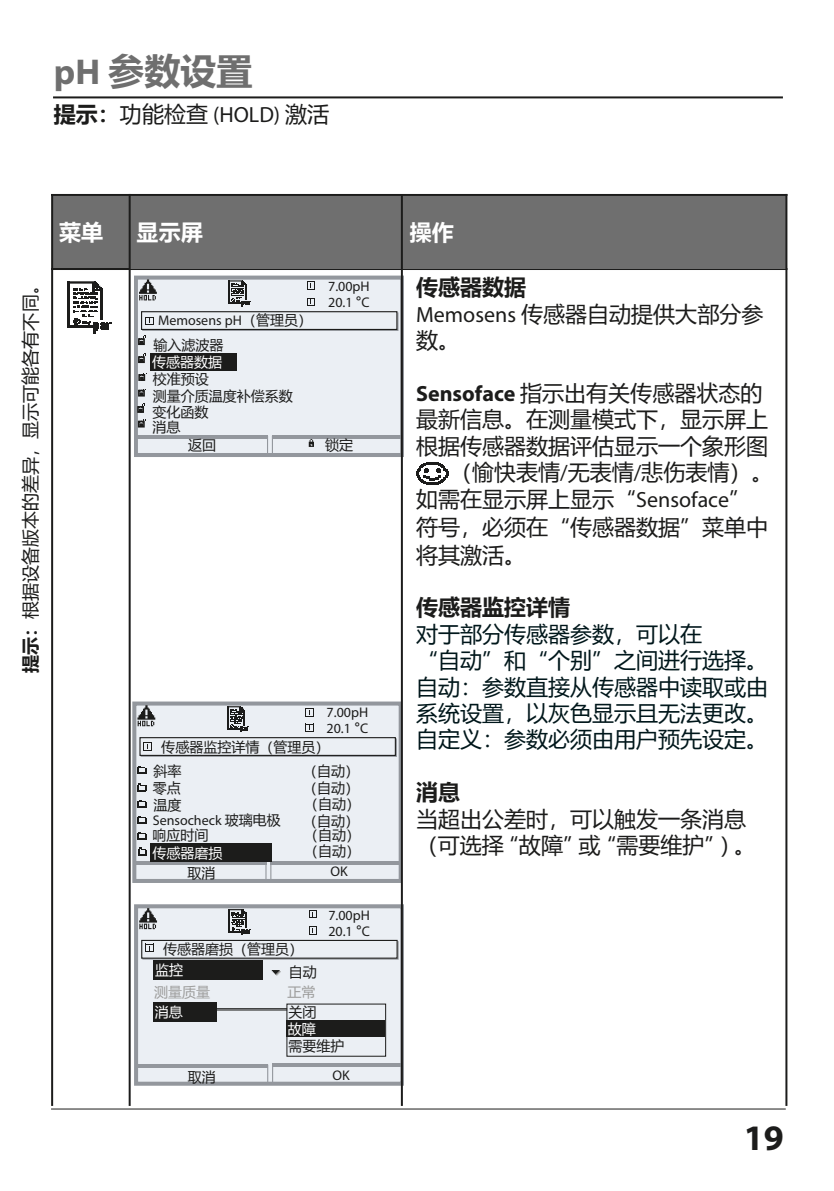
<style>
.page{position:relative;width:834px;height:1191px;background:#fff}
.page>*{position:absolute;margin:0;border:0;box-sizing:border-box;transform-origin:0 0}
.Seitentitel_Querverweis{font:700 36px "Fjthbp Microsoft Ya Hei";color:#6f6f6f}
.t1{font:700 36px "Vgwqdp Myriad Pro";color:#1c1c1b}
.t2{font:22px/26.4px "Bxddbl Microsoft Ya Hei";color:#1c1c1b}
.t3{font:22px/26.4px "Bxddbl Microsoft Ya Hei";color:#00171b}
.Normal_fett{font:700 22px "Fjthbp Microsoft Ya Hei";color:#1c1c1b}
.Tabellentitel_negativ{font:700 22px "Fjthbp Microsoft Ya Hei";color:#fff}
.Minitext{font:18px "Bxddbl Microsoft Ya Hei";color:#1c1c1b}
.Display{font:14px "Bxddbl Microsoft Ya Hei";color:#1c1c1b}
.Display-2{font:14px "Wrgkly Myriad Pro";color:#1c1c1b}
.Display_negativ{font:14px "Bxddbl Microsoft Ya Hei";color:#fff}
.Display_grau{font:14px "Bxddbl Microsoft Ya Hei";color:#9d9d9c}
.Display_negativ-2{font:14px "Bxddbl Microsoft Ya Hei";color:#1c1c1b}
.s1{font-family:"Vgwqdp Myriad Pro"}
.s2{font-family:"Fjthbp Microsoft Ya Hei";font-weight:700}
.s3{font-family:"Wrgkly Myriad Pro"}
.s4{font-family:"Bxddbl Microsoft Ya Hei"}
.s5{font-family:"Gpslhb Microsoft Ya Hei"}
.s6{font-family:"Vgwqdp Myriad Pro";font-weight:700}
</style>
<div class="page">
<hr style="left:51px;top:1108px;width:734px;height:1px;background:#1c1c1b">
<hr style="left:53px;top:96px;width:729px;height:2px;background:#1c1c1b">
<div style="left:134px;top:904px;width:269px;height:181px;border:4px solid #93979d"></div>
<hr style="left:136px;top:1064px;width:132px;height:3px;background:#93979d">
<div style="left:53px;top:196px;width:75px;height:72px;background:#6f6f6f"></div>
<hr style="left:70px;top:326px;width:22px;height:2px;background:#1c1c1b">
<hr style="left:68px;top:281px;width:2px;height:47px;background:#1c1c1b">
<hr style="left:69px;top:281px;width:26px;height:3px;background:#1c1c1b">
<svg style="left:73px;top:281px;width:38px;height:52px"></svg>
<hr style="left:51px;top:194px;width:2px;height:912px;background:#1c1c1b">
<hr style="left:51px;top:194px;width:736px;height:2px;background:#1c1c1b">
<hr style="left:51px;top:268px;width:736px;height:2px;background:#1c1c1b">
<div style="left:134px;top:275px;width:269px;height:182px;border:4px solid #93979d"></div>
<hr style="left:136px;top:435px;width:132px;height:3px;background:#93979d">
<div style="left:131px;top:196px;width:272px;height:72px;background:#6f6f6f"></div>
<div style="left:404px;top:196px;width:381px;height:72px;background:#6f6f6f"></div>
<svg style="left:416px;top:462px;width:32px;height:22px"></svg>
<hr style="left:785px;top:194px;width:2px;height:912px;background:#1c1c1b">
<div style="left:132px;top:701px;width:269px;height:182px;border:4px solid #93979d"></div>
<hr style="left:134px;top:861px;width:132px;height:3px;background:#93979d">
<hr style="left:129px;top:194px;width:2px;height:912px;background:#1c1c1b">
<svg style="left:137px;top:279px;width:264px;height:177px;background:#d7dbe0"></svg>
<svg style="left:139px;top:908px;width:262px;height:176px;background:#d0d3d8"></svg>
<div style="left:153px;top:960px;width:109px;height:19px;background:#1c1c1b"></div>
<hr style="left:401px;top:194px;width:2px;height:912px;background:#1c1c1b">
<svg style="left:137px;top:705px;width:264px;height:177px;background:#d5d9de"></svg>
<p class="Seitentitel_Querverweis" style="left:54px;top:46px;width:200px"><span class="s1">pH</span> 参数设置</p>
<p class="t2" style="left:54px;top:100px;width:277px"><span class="s2">提示：</span>功能检查 <span class="s3">(HOLD)</span> 激活</p>
<p class="Minitext" style="left:18px;top:672px;width:397px;rotate:-90deg"><span class="s2">提示：</span>根据设备版本的差异，显示可能各有不同。</p>
<p class="Tabellentitel_negativ" style="left:59px;top:217px;width:45px">菜单</p>
<p class="Tabellentitel_negativ" style="left:137px;top:217px;width:68px">显示屏</p>
<p class="Tabellentitel_negativ" style="left:410px;top:217px;width:45px">操作</p>
<p class="Display-2" style="left:328px;top:278px;width:43px">7.00pH</p>
<p class="Display-2" style="left:158px;top:312px;width:155px">Memosens pH<span class="s4">（管理员）</span></p>
<p class="Display" style="left:153px;top:335px;width:71px">输入滤波器</p>
<p class="Display_negativ" style="left:152px;top:352px;width:71px">传感器数据</p>
<p class="Display" style="left:153px;top:369px;width:57px">校准预设</p>
<p class="Display" style="left:153px;top:386px;width:142px">测量介质温度补偿系数</p>
<p class="Display" style="left:152px;top:402px;width:57px">变化函数</p>
<p class="Display" style="left:152px;top:417px;width:29px">消息</p>
<p class="Display" style="left:188px;top:436px;width:29px">返回</p>
<p class="Display-2" style="left:328px;top:294px;width:43px">20.1 <span class="s5">°</span>C</p>
<p class="Display" style="left:325px;top:435px;width:29px">锁定</p>
<p class="Display-2" style="left:326px;top:704px;width:43px">7.00pH</p>
<p class="Display-2" style="left:326px;top:720px;width:43px">20.1 <span class="s5">°</span>C</p>
<p class="Display" style="left:161px;top:737px;width:169px">传感器监控详情（管理员）</p>
<p class="Display" style="left:153px;top:761px;width:29px">斜率</p>
<p class="Display" style="left:303px;top:762px;width:57px">（自动）</p>
<p class="Display" style="left:153px;top:778px;width:29px">零点</p>
<p class="Display_negativ-2" style="left:153px;top:795px;width:29px">温度</p>
<p class="Display" style="left:304px;top:794px;width:57px">（自动）</p>
<p class="Display" style="left:303px;top:778px;width:57px">（自动）</p>
<p class="Display" style="left:304px;top:825px;width:57px">（自动）</p>
<p class="Display-2" style="left:153px;top:811px;width:130px">Sensocheck <span class="s4">玻璃电极</span></p>
<p class="Display" style="left:303px;top:811px;width:57px">（自动）</p>
<p class="Display" style="left:304px;top:841px;width:57px">（自动）</p>
<p class="Display" style="left:152px;top:825px;width:57px">响应时间</p>
<p class="Display_negativ" style="left:152px;top:843px;width:71px">传感器磨损</p>
<p class="Display" style="left:187px;top:863px;width:29px">取消</p>
<p class="Display" style="left:163px;top:939px;width:141px">传感器磨损（管理员）</p>
<p class="Display_negativ" style="left:155px;top:960px;width:29px">监控</p>
<p class="Display" style="left:289px;top:962px;width:29px">自动</p>
<p class="Display_grau" style="left:287px;top:982px;width:29px">正常</p>
<p class="Display_grau" style="left:154px;top:982px;width:57px">测量质量</p>
<p class="Display-2" style="left:330px;top:862px;width:19px">OK</p>
<p class="Display-2" style="left:328px;top:906px;width:43px">7.00pH</p>
<p class="Display-2" style="left:328px;top:922px;width:43px">20.1 <span class="s5">°</span>C</p>
<p class="Display_negativ" style="left:155px;top:1002px;width:29px">消息</p>
<p class="Display" style="left:188px;top:1067px;width:29px">取消</p>
<p class="Display" style="left:288px;top:1002px;width:29px">关闭</p>
<p class="Display_negativ" style="left:288px;top:1019px;width:29px">故障</p>
<p class="Display" style="left:288px;top:1036px;width:57px">需要维护</p>
<p class="Display-2" style="left:332px;top:1066px;width:19px">OK</p>
<p class="Normal_fett" style="left:416px;top:272px;width:112px">传感器数据</p>
<p class="t2" style="left:416px;top:300px;width:349px"><span class="s3">Memosens</span> 传感器自动提供大部分参数。</p>
<p class="t2" style="left:416px;top:379px;width:348px"><span class="s6">Sensoface</span> 指示出有关传感器状态的</p>
<p class="t2" style="left:416px;top:405px;width:354px">最新信息。在测量模式下，显示屏上</p>
<p class="t2" style="left:416px;top:432px;width:354px">根据传感器数据评估显示一个象形图</p>
<p class="t2" style="left:450px;top:458px;width:325px">（愉快表情<span class="s3">/</span>无表情<span class="s3">/</span>悲伤表情）。</p>
<p class="t2" style="left:416px;top:485px;width:336px">如需在显示屏上显示“<span class="s3">Sensoface</span>”</p>
<p class="t2" style="left:416px;top:513px;width:353px">符号，必须在“传感器数据”菜单中</p>
<p class="t2" style="left:416px;top:541px;width:111px">将其激活。</p>
<p class="Normal_fett" style="left:416px;top:592px;width:156px">传感器监控详情</p>
<p class="t3" style="left:416px;top:620px;width:354px">对于部分传感器参数，可以在<br>“自动”和“个别”之间进行选择。</p>
<p class="t3" style="left:416px;top:673px;width:354px;text-align:justify">自动：参数直接从传感器中读取或由系统设置，以灰色显示且无法更改。自定义：参数必须由用户预先设定。</p>
<p class="Normal_fett" style="left:416px;top:777px;width:45px">消息</p>
<p class="t2" style="left:416px;top:805px;width:341px">当超出公差时，可以触发一条消息（可选择“故障”或“需要维护”）。</p>
<h1 class="t1" style="left:743px;top:1114px;width:41px">19</h1>
</div>
